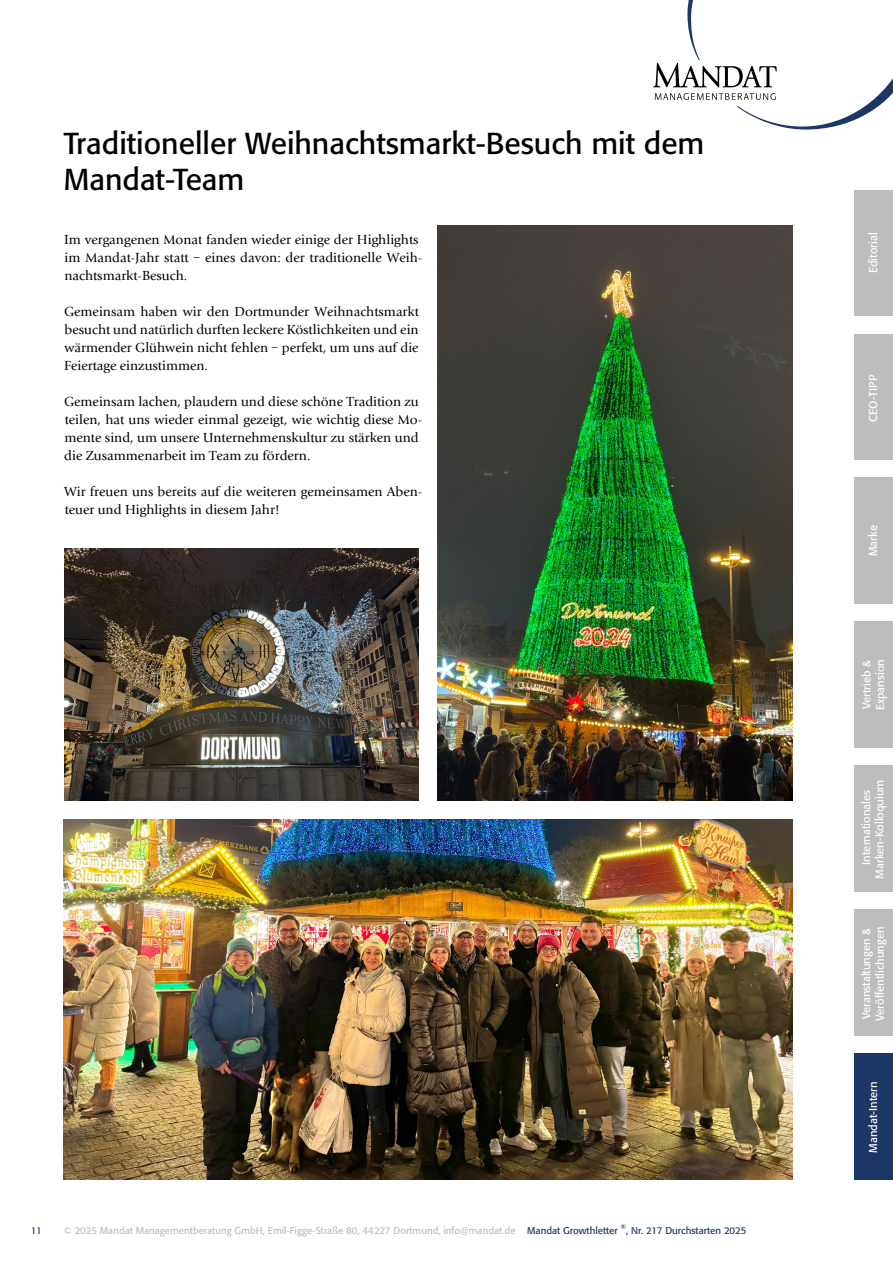
<style>
.page{position:relative;width:893px;height:1263px;background:#fff}
.page>*{position:absolute;margin:0;border:0;box-sizing:border-box;transform-origin:0 0}
.t1{font:30px/36px "Formata";color:#000}
.t2{font:13.5px/18px "Giovanni EF";color:#000}
.t3{font:11.25px/13.5px "Formata";color:#fff}
.t4{font:9.75px "Formata";color:#bcbdbe}
.t5{font:9.75px "Formata";color:#1d3764}
.t6{font:6.75px "Formata";color:#1d3764}
.s1{color:#1d3764}
</style>
<div class="page">
<div style="left:855px;top:478px;width:38px;height:126px;background:#bcbdbe"></div>
<div style="left:855px;top:190px;width:38px;height:125px;background:#bcbdbe"></div>
<div style="left:855px;top:766px;width:38px;height:126px;background:#bcbdbe"></div>
<div style="left:855px;top:334px;width:38px;height:125px;background:#bcbdbe"></div>
<div style="left:855px;top:622px;width:38px;height:126px;background:#bcbdbe"></div>
<svg style="left:653px;top:0;width:240px;height:130px"></svg>
<div style="left:855px;top:910px;width:38px;height:126px;background:#bcbdbe"></div>
<div style="left:855px;top:1054px;width:38px;height:126px;background:#1d3764"></div>
<img style="left:64px;top:549px;width:355px;height:252px">
<img style="left:437px;top:226px;width:356px;height:575px">
<img style="left:63px;top:820px;width:730px;height:360px">
<h1 class="t1" style="left:64px;top:125px;width:642px">Traditioneller Weihnachtsmarkt-Besuch mit dem<br>Mandat-Team</h1>
<p class="t2" style="left:64px;top:230px;width:360px">Im vergangenen Monat fanden wieder einige der Highlights im Mandat-Jahr statt – eines davon: der traditionelle Weih&shy;nachtsmarkt-Besuch.</p>
<p class="t2" style="left:64px;top:302px;width:356px;text-align:justify">Gemeinsam haben wir den Dortmunder Weihnachtsmarkt besucht und natürlich durften leckere Köstlichkeiten und ein wärmender Glühwein nicht fehlen – perfekt, um uns auf die Feiertage einzustimmen.</p>
<p class="t2" style="left:64px;top:392px;width:360px">Gemeinsam lachen, plaudern und diese schöne Tradition zu teilen, hat uns wieder einmal gezeigt, wie wichtig diese Mo&shy;mente sind, um unsere Unternehmenskultur zu stärken und die Zusammenarbeit im Team zu fördern.</p>
<p class="t2" style="left:64px;top:482px;width:360px">Wir freuen uns bereits auf die weiteren gemeinsamen Aben&shy;teuer und Highlights in diesem Jahr!</p>
<p class="t5" style="left:31px;top:1225px;width:12px">11</p>
<p class="t4" style="left:64px;top:1224px;width:555px">© 2025 Mandat Managementberatung GmbH, Emil-Figge-Straße 80, 44227 Dortmund, info@mandat.de <span class="s1">Mandat Growthletter</span></p>
<p class="t6" style="left:621px;top:1223px;width:7px">®</p>
<p class="t5" style="left:626px;top:1224px;width:122px">, Nr. 217 Durchstarten 2025</p>
<p class="t3" style="left:866px;top:273px;width:42px;rotate:-90deg">Editorial</p>
<p class="t3" style="left:866px;top:422px;width:49px;rotate:-90deg">CEO-TIPP</p>
<p class="t3" style="left:866px;top:556px;width:32px;rotate:-90deg">Marke</p>
<p class="t3" style="left:860px;top:710px;width:53px;rotate:-90deg">Vertrieb &amp;<br>Expansion</p>
<p class="t3" style="left:859px;top:879px;width:101px;text-align:center;rotate:-90deg">Internationales<br>Marken-Kolloquium</p>
<p class="t3" style="left:859px;top:1021px;width:95px;rotate:-90deg">Veranstaltungen &amp;<br>Veröffentlichungen</p>
<p class="t3" style="left:866px;top:1152px;width:73px;rotate:-90deg">Mandat-Intern</p>
</div>
